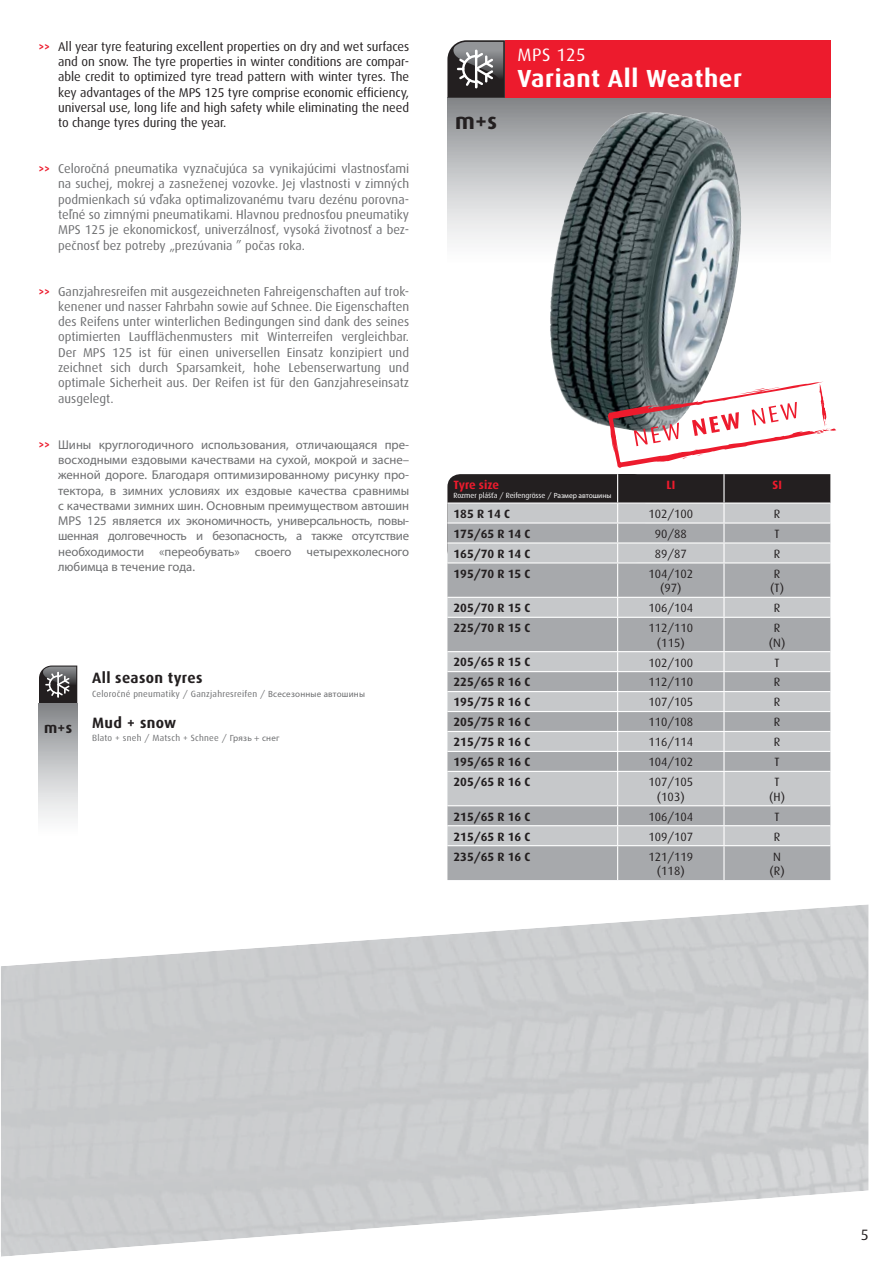
<style>
.page{position:relative;width:893px;height:1266px;background:#fff}
.page>*{position:absolute;margin:0;border:0;box-sizing:border-box;transform-origin:0 0}
.t1{font:700 24.75px "Dax CE";letter-spacing:.025em;color:#fff}
.t2{font:700 22.5px "Dax CE";color:#231f20}
.t3{font:18px "Dax CE";letter-spacing:.025em;color:#fff}
.t4{font:700 15px "Dax CE";letter-spacing:.025em;color:#231f20}
.t5{font:15px "Dax CE";color:#231f20}
.t6{font:12.75px/15.3px "Dax CE";color:#6d6e70;text-align:justify}
.t7{font:12.75px/15.3px "Myriad Pro";letter-spacing:-.005em;color:#6d6e70;text-align:justify}
.t8{font:12.75px/15.3px "Dax CE";letter-spacing:-.005em;color:#231f20;text-align:justify}
.t9{font:700 12.75px "Dax CE";color:#ed1b2d;scale:.75 1}
.t10{font:700 12px "Dax CE";color:#231f20}
.t11{font:12px/14.4px "Dax CE";color:#231f20;text-align:center}
.t12{font:700 12px "Dax CE";color:#ed1b2d}
.t13{font:9px "Dax CE";letter-spacing:.025em;color:#6d6e70}
.t14{font:7.5px "Dax CE";letter-spacing:-.005em;color:#fff}
.s1{font-family:"Myriad Pro"}
</style>
<div class="page">
<svg style="left:447px;top:98px;width:383px;height:328px"></svg>
<div style="left:505px;top:40px;width:325px;height:58px;background:#ed1b2d"></div>
<svg style="left:447px;top:40px;width:58px;height:58px;background:#636263"></svg>
<div style="left:447px;top:474px;width:198px;height:89px;background:#231f20;border-radius:13px"></div>
<div style="left:447px;top:503px;width:159px;height:19px;background:#c6c8ca"></div>
<svg style="left:447px;top:523px;width:383px;height:357px;background:#b5b7b9"></svg>
<hr style="left:447px;top:502px;width:277px;height:1px;background:#fff">
<hr style="left:447px;top:522px;width:277px;height:1px;background:#fff">
<hr style="left:447px;top:542px;width:277px;height:1px;background:#fff">
<hr style="left:447px;top:562px;width:277px;height:1px;background:#fff">
<hr style="left:617px;top:563px;width:1px;height:34px;background:#fff">
<hr style="left:724px;top:562px;width:106px;height:1px;background:#fff">
<hr style="left:723px;top:563px;width:1px;height:34px;background:#fff">
<hr style="left:447px;top:597px;width:277px;height:1px;background:#fff">
<svg style="left:617px;top:598px;width:1px;height:19px"></svg>
<hr style="left:724px;top:597px;width:106px;height:1px;background:#fff">
<svg style="left:723px;top:598px;width:1px;height:19px"></svg>
<hr style="left:447px;top:617px;width:277px;height:1px;background:#fff">
<hr style="left:617px;top:618px;width:1px;height:33px;background:#fff">
<hr style="left:724px;top:617px;width:106px;height:1px;background:#fff">
<hr style="left:723px;top:618px;width:1px;height:33px;background:#fff">
<hr style="left:447px;top:651px;width:277px;height:1px;background:#fff">
<hr style="left:724px;top:651px;width:106px;height:1px;background:#fff">
<hr style="left:447px;top:671px;width:277px;height:1px;background:#fff">
<hr style="left:724px;top:671px;width:106px;height:1px;background:#fff">
<hr style="left:447px;top:691px;width:277px;height:1px;background:#fff">
<hr style="left:724px;top:691px;width:106px;height:1px;background:#fff">
<hr style="left:447px;top:711px;width:277px;height:1px;background:#fff">
<hr style="left:724px;top:711px;width:106px;height:1px;background:#fff">
<hr style="left:447px;top:731px;width:277px;height:1px;background:#fff">
<hr style="left:724px;top:731px;width:106px;height:1px;background:#fff">
<hr style="left:447px;top:751px;width:277px;height:1px;background:#fff">
<svg style="left:617px;top:652px;width:1px;height:119px"></svg>
<hr style="left:724px;top:751px;width:106px;height:1px;background:#fff">
<svg style="left:723px;top:652px;width:1px;height:119px"></svg>
<hr style="left:447px;top:771px;width:277px;height:1px;background:#fff">
<hr style="left:617px;top:772px;width:1px;height:33px;background:#fff">
<hr style="left:724px;top:771px;width:106px;height:1px;background:#fff">
<hr style="left:723px;top:772px;width:1px;height:33px;background:#fff">
<hr style="left:447px;top:805px;width:277px;height:1px;background:#fff">
<hr style="left:724px;top:805px;width:106px;height:1px;background:#fff">
<hr style="left:447px;top:825px;width:277px;height:1px;background:#fff">
<svg style="left:617px;top:806px;width:1px;height:39px"></svg>
<hr style="left:724px;top:825px;width:106px;height:1px;background:#fff">
<svg style="left:723px;top:806px;width:1px;height:39px"></svg>
<hr style="left:447px;top:845px;width:277px;height:1px;background:#fff">
<hr style="left:617px;top:846px;width:1px;height:34px;background:#fff">
<hr style="left:724px;top:845px;width:106px;height:1px;background:#fff">
<hr style="left:723px;top:846px;width:1px;height:34px;background:#fff">
<svg style="left:39px;top:665px;width:38px;height:39px"></svg>
<div style="left:39px;top:704px;width:38px;height:165px;background:linear-gradient(to bottom,#909295,#fff)"></div>
<img style="left:721px;top:133px;width:14px;height:33px">
<svg style="left:606px;top:381px;width:230px;height:181px"></svg>
<div style="left:1px;top:963px;width:52px;height:293px;background:#caccce"></div>
<p class="t9" style="left:39px;top:40px;width:16px">&gt;&gt;</p>
<p class="t9" style="left:39px;top:162px;width:16px">&gt;&gt;</p>
<p class="t9" style="left:39px;top:285px;width:16px">&gt;&gt;</p>
<p class="t9" style="left:39px;top:438px;width:16px">&gt;&gt;</p>
<p class="t8" style="left:58px;top:39px;width:352px">All year tyre featuring excellent properties on dry and wet surfaces and on snow. The tyre properties in winter conditions are compar&shy;able credit to optimized tyre tread pattern with winter tyres. The key advantages of the MPS 125 tyre comprise economic efficiency, universal use, long life and high safety while eliminating the need to change tyres during the year.</p>
<p class="t6" style="left:58px;top:162px;width:352px">Celoročná pneumatika vyznačujúca sa vynikajúcimi vlastnosťami na suchej, mokrej a zasneženej vozovke. Jej vlastnosti v zimných podmienkach sú vďaka optimalizovanému tvaru dezénu porovna&shy;teľné so zimnými pneumatikami. Hlavnou prednosťou pneumatiky MPS 125 je ekonomickosť, univerzálnosť, vysoká ži votnosť a bez&shy;pečnosť bez potreby „prezúvania ” počas roka.</p>
<p class="t6" style="left:58px;top:284px;width:352px">Ganzjahresreifen mit ausgezeichneten Fahreigenschaften auf trok&shy;kenener und nasser Fahrbahn sowie auf Schnee. Die Eigenschaften des Reifens unter winterlichen Bedingungen sind dank des seines optimierten Laufflächenmusters mit Winterreifen vergleichbar.<br>Der MPS 125 ist für einen universellen Einsatz konzipiert und zeichnet sich durch Sparsamkeit, hohe Lebenserwartung und optimale Sicherheit aus. Der Reifen ist für den Ganzjahreseinsatz ausgelegt.</p>
<p class="t7" style="left:58px;top:438px;width:352px">Шины круглогодичного использования, отличающаяся пре&shy;восходными ездовыми качествами на сухой, мокрой и засне– женной дороге. Благо даря оптимизированному рисунку про&shy;тек тора, в зимних условиях их ездовые качества сравнимы с качествами зимних шин. Основным преимуществом автошин MPS 125 является их экономичность, универ саль ность, повы&shy;шенная долговечность и безопас ность, а также отсутствие необходимости «переобувать» своего четырехколесного любимца в течение года.</p>
<p class="t4" style="left:92px;top:670px;width:112px">All season tyres</p>
<p class="t13" style="left:92px;top:689px;width:274px">Celoročné pneumatiky / Ganzjahresreifen / <span class="s1">Всесезонные автошины</span></p>
<p class="t4" style="left:44px;top:720px;width:30px">m+s</p>
<p class="t4" style="left:92px;top:715px;width:86px">Mud + snow</p>
<p class="t13" style="left:92px;top:733px;width:189px">Blato + sneh / Matsch + Schnee / <span class="s1">Грязь + снег</span></p>
<p class="t2" style="left:455px;top:110px;width:44px">m+s</p>
<p class="t3" style="left:517px;top:46px;width:70px">MPS 125</p>
<p class="t1" style="left:517px;top:66px;width:226px">Variant All Weather</p>
<p class="t12" style="left:453px;top:479px;width:47px">Tyre size</p>
<p class="t14" style="left:453px;top:492px;width:159px">Rozmer plášťa / Reifengrösse / <span class="s1">Размер автошины</span></p>
<p class="t12" style="left:666px;top:479px;width:10px">LI</p>
<p class="t12" style="left:772px;top:479px;width:11px">SI</p>
<p class="t10" style="left:453px;top:508px;width:58px">185 R 14 C</p>
<p class="t11" style="left:648px;top:507px;width:46px">102/100</p>
<p class="t11" style="left:773px;top:507px;width:8px">R</p>
<p class="t10" style="left:453px;top:528px;width:78px">175/65 R 14 C</p>
<p class="t11" style="left:654px;top:527px;width:34px">90/88</p>
<p class="t11" style="left:774px;top:527px;width:7px">T</p>
<p class="t10" style="left:453px;top:548px;width:78px">165/70 R 14 C</p>
<p class="t11" style="left:654px;top:547px;width:34px">89/87</p>
<p class="t11" style="left:773px;top:547px;width:8px">R</p>
<p class="t10" style="left:453px;top:568px;width:78px">195/70 R 15 C</p>
<p class="t11" style="left:648px;top:567px;width:46px">104/102 (97)</p>
<p class="t11" style="left:770px;top:567px;width:15px">R (T)</p>
<p class="t10" style="left:453px;top:602px;width:78px">205/70 R 15 C</p>
<p class="t11" style="left:648px;top:601px;width:46px">106/104</p>
<p class="t11" style="left:773px;top:601px;width:8px">R</p>
<p class="t10" style="left:453px;top:622px;width:78px">225/70 R 15 C</p>
<p class="t11" style="left:648px;top:621px;width:46px">112/110 (115)</p>
<p class="t11" style="left:768px;top:621px;width:18px">R (N)</p>
<p class="t10" style="left:453px;top:656px;width:78px">205/65 R 15 C</p>
<p class="t11" style="left:648px;top:656px;width:46px">102/100</p>
<p class="t11" style="left:774px;top:656px;width:7px">T</p>
<p class="t10" style="left:453px;top:676px;width:78px">225/65 R 16 C</p>
<p class="t11" style="left:648px;top:676px;width:46px">112/110</p>
<p class="t11" style="left:773px;top:676px;width:8px">R</p>
<p class="t10" style="left:453px;top:696px;width:78px">195/75 R 16 C</p>
<p class="t11" style="left:648px;top:695px;width:46px">107/105</p>
<p class="t11" style="left:773px;top:695px;width:8px">R</p>
<p class="t10" style="left:453px;top:716px;width:78px">205/75 R 16 C</p>
<p class="t11" style="left:648px;top:715px;width:46px">110/108</p>
<p class="t11" style="left:773px;top:715px;width:8px">R</p>
<p class="t10" style="left:453px;top:736px;width:78px">215/75 R 16 C</p>
<p class="t11" style="left:648px;top:735px;width:46px">116/114</p>
<p class="t11" style="left:773px;top:735px;width:8px">R</p>
<p class="t10" style="left:453px;top:756px;width:78px">195/65 R 16 C</p>
<p class="t11" style="left:648px;top:755px;width:46px">104/102</p>
<p class="t11" style="left:774px;top:755px;width:7px">T</p>
<p class="t10" style="left:453px;top:776px;width:78px">205/65 R 16 C</p>
<p class="t11" style="left:648px;top:775px;width:46px">107/105 (103)</p>
<p class="t11" style="left:769px;top:775px;width:17px">T (H)</p>
<p class="t10" style="left:453px;top:810px;width:78px">215/65 R 16 C</p>
<p class="t11" style="left:648px;top:810px;width:46px">106/104</p>
<p class="t11" style="left:774px;top:810px;width:7px">T</p>
<p class="t10" style="left:453px;top:830px;width:78px">215/65 R 16 C</p>
<p class="t11" style="left:648px;top:830px;width:46px">109/107</p>
<p class="t11" style="left:773px;top:830px;width:8px">R</p>
<p class="t10" style="left:453px;top:850px;width:78px">235/65 R 16 C</p>
<p class="t11" style="left:648px;top:850px;width:46px">121/119 (118)</p>
<p class="t11" style="left:769px;top:850px;width:17px">N (R)</p>
<p class="t5" style="left:860px;top:1227px;width:9px">5</p>
</div>
